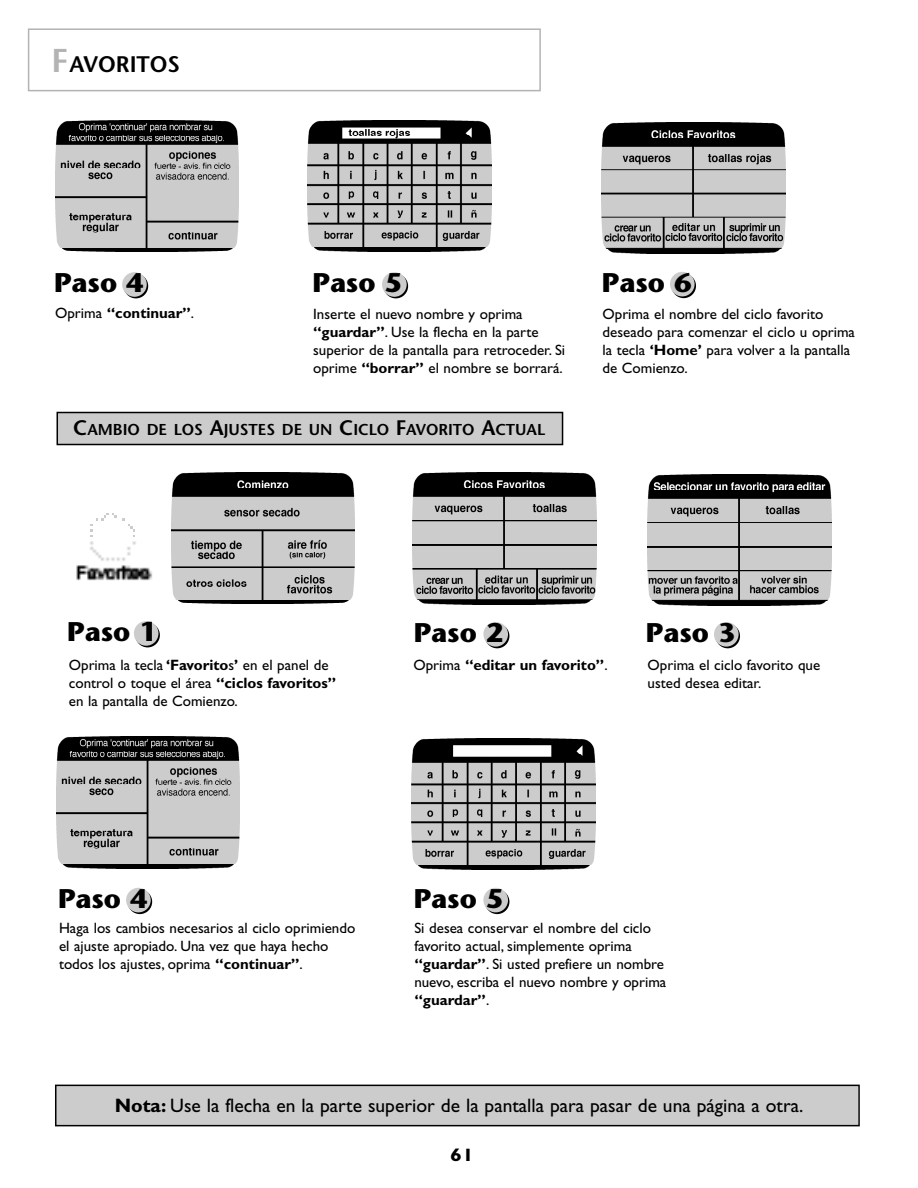
<style>
.page{position:relative;width:918px;height:1188px;background:#fff}
.page>*{position:absolute;margin:0;border:0;box-sizing:border-box;transform-origin:0 0}
.t1{font:700 27px "Stone Sans";color:#000}
.t2{font:600 22.5px "Stone Sans";color:#000}
.t3{font:19.5px "Gill Sans";color:#000}
.t4{font:700 18px "Gill Sans";color:#000;scale:1.2 1}
.t5{font:600 15.75px "Stone Sans";color:#000}
.t6{font:15px/18px "Gill Sans";color:#000}
.t7{font:700 15px "Gill Sans";color:#000}
.s1{font-size:33px;color:#b3b3b3}
.s2{font-weight:400}
.s3{font-weight:700}
.s4{font-size:21px}
</style>
<div class="page">
<div style="left:28px;top:28px;width:513px;height:63px;border:2px solid #b3b3b3"></div>
<svg style="left:124px;top:274px;width:24px;height:24px"></svg>
<div style="left:122px;top:272px;width:25px;height:25px;background:#ccc;border-radius:50%"></div>
<svg style="left:384px;top:274px;width:24px;height:24px"></svg>
<div style="left:382px;top:272px;width:25px;height:25px;background:#ccc;border-radius:50%"></div>
<img style="left:308px;top:120px;width:183px;height:16px">
<img style="left:307px;top:136px;width:184px;height:115px">
<svg style="left:671px;top:274px;width:25px;height:24px"></svg>
<div style="left:670px;top:272px;width:25px;height:24px;background:#ccc;border-radius:50%"></div>
<img style="left:56px;top:121px;width:182px;height:16px">
<img style="left:55px;top:137px;width:184px;height:115px">
<img style="left:602px;top:122px;width:183px;height:16px">
<img style="left:602px;top:138px;width:183px;height:115px">
<div style="left:56px;top:1086px;width:802px;height:39px;background:#ccc"></div>
<div style="left:55px;top:1085px;width:805px;height:41px;border:2px solid #000"></div>
<svg style="left:135px;top:623px;width:25px;height:24px"></svg>
<div style="left:134px;top:621px;width:24px;height:25px;background:#ccc;border-radius:50%"></div>
<svg style="left:485px;top:624px;width:24px;height:24px"></svg>
<div style="left:483px;top:622px;width:25px;height:25px;background:#ccc;border-radius:50%"></div>
<div style="left:58px;top:413px;width:504px;height:31px;background:#ccc"></div>
<div style="left:57px;top:412px;width:506px;height:33px;border:2px solid #000"></div>
<img style="left:172px;top:473px;width:182px;height:16px">
<img style="left:171px;top:489px;width:184px;height:115px">
<img style="left:413px;top:473px;width:183px;height:16px">
<img style="left:413px;top:489px;width:183px;height:115px">
<img style="left:76px;top:541px;width:77px;height:40px">
<svg style="left:715px;top:624px;width:25px;height:24px"></svg>
<div style="left:714px;top:622px;width:25px;height:25px;background:#ccc;border-radius:50%"></div>
<svg style="left:128px;top:890px;width:24px;height:24px"></svg>
<div style="left:126px;top:888px;width:25px;height:24px;background:#ccc;border-radius:50%"></div>
<svg style="left:485px;top:890px;width:24px;height:24px"></svg>
<div style="left:483px;top:888px;width:25px;height:24px;background:#ccc;border-radius:50%"></div>
<img style="left:412px;top:738px;width:183px;height:16px">
<img style="left:412px;top:754px;width:183px;height:115px">
<img style="left:57px;top:737px;width:182px;height:16px">
<img style="left:56px;top:753px;width:184px;height:115px">
<img style="left:648px;top:474px;width:183px;height:16px">
<img style="left:648px;top:490px;width:183px;height:116px">
<h2 class="t2" style="left:51px;top:55px;width:130px"><span class="s1">F</span>AVORITOS</h2>
<h1 class="t1" style="left:54px;top:273px;width:91px">Paso 4</h1>
<h1 class="t1" style="left:313px;top:273px;width:91px">Paso 5</h1>
<p class="t7" style="left:55px;top:307px;width:141px"><span class="s2">Oprima</span> “continuar”<span class="s2">.</span></p>
<p class="t6" style="left:313px;top:306px;width:254px">Inserte el nuevo nombre y oprima <span class="s3">“guardar”</span>. Use la flecha en la parte superior de la pantalla para retroceder. Si oprime <span class="s3">“borrar”</span> el nombre se borrará.</p>
<p class="t5" style="left:73px;top:424px;width:474px"><span class="s4">C</span>AMBIO DE LOS <span class="s4">A</span>JUSTES DE UN <span class="s4">C</span>ICLO <span class="s4">F</span>AVORITO <span class="s4">A</span>CTUAL</p>
<h1 class="t1" style="left:602px;top:272px;width:91px">Paso 6</h1>
<p class="t6" style="left:603px;top:306px;width:254px">Oprima el nombre del ciclo favorito deseado para comenzar el ciclo u oprima la tecla <span class="s3">‘Home’</span> para volver a la pantalla de Comienzo.</p>
<h1 class="t1" style="left:67px;top:622px;width:91px">Paso 1</h1>
<h1 class="t1" style="left:414px;top:622px;width:91px">Paso 2</h1>
<h1 class="t1" style="left:646px;top:622px;width:91px">Paso 3</h1>
<p class="t6" style="left:69px;top:657px;width:269px">Oprima la tecla <span class="s3">‘Favorito</span>s<span class="s3">’</span> en el panel de control o toque el área <span class="s3">“ciclos favoritos” </span>en la pantalla de Comienzo.</p>
<p class="t7" style="left:413px;top:660px;width:196px"><span class="s2">Oprima</span> “editar un favorito”<span class="s2">.</span></p>
<p class="t6" style="left:648px;top:658px;width:174px">Oprima el ciclo favorito que usted desea editar.</p>
<h1 class="t1" style="left:58px;top:888px;width:91px">Paso 4</h1>
<h1 class="t1" style="left:414px;top:888px;width:91px">Paso 5</h1>
<p class="t6" style="left:59px;top:921px;width:298px">Haga los cambios necesarios al ciclo oprimiendo el ajuste apropiado. Una vez que haya hecho todos los ajustes, oprima <span class="s3">“continuar”</span>.</p>
<p class="t6" style="left:414px;top:921px;width:253px">Si desea conservar el nombre del ciclo favorito actual, simplemente oprima <span class="s3">“guardar”</span>. Si usted prefiere un nombre nuevo, escriba el nuevo nombre y oprima <span class="s3">“guardar”</span>.</p>
<h3 class="t3" style="left:115px;top:1099px;width:690px"><span class="s3">Nota:</span> Use la flecha en la parte superior de la pantalla para pasar de una página a otra.</h3>
<p class="t4" style="left:450px;top:1148px;width:21px">61</p>
</div>
